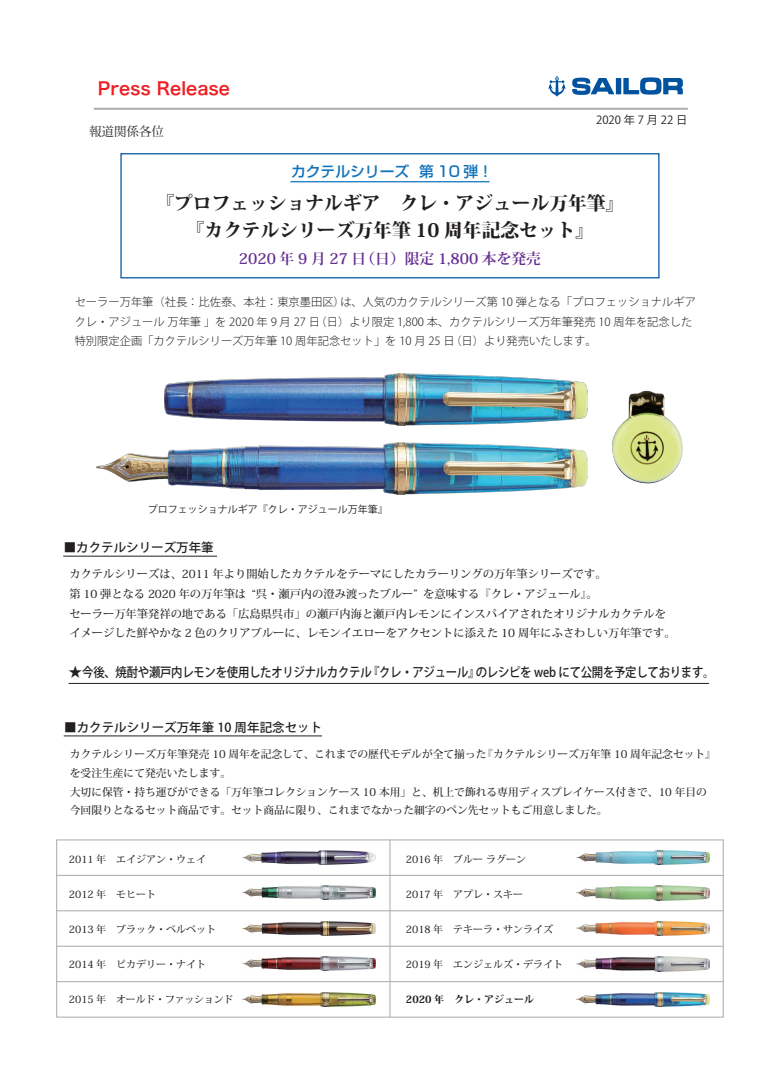
<style>
.page{position:relative;width:780px;height:1088px;background:#fff}
.page>*{position:absolute;margin:0;border:0;box-sizing:border-box;transform-origin:0 0}
.t1{font:800 18.75px/27.5px "Koz Min Pr 6 N";color:#231f20;text-align:center}
.t2{font:17.5px "Hira Kaku Pro N W6";color:#ee1d23}
.t3{font:700 14.75px "Koz Min Pr 6 N";color:#652d91}
.t4{font:500 14.75px "Shin Go Pro";color:#1074bc}
.t5{font:500 13px "Koz Go Pr 6 N";letter-spacing:-.025em;color:#231f20;scale:.87 1}
.t6{font:500 12.5px "Koz Go Pr 6 N";color:#231f20}
.t7{font:12.5px "Koz Min Pr 6 N";color:#231f20}
.t8{font:500 11.25px/19.8px "Koz Min Pr 6 N";color:#231f20}
.t9{font:300 11.25px/19.8px "Koz Go Pr 6 N";color:#231f20}
.t10{font:11.25px "Koz Go Pr 6 N";letter-spacing:.25em;color:#231f20}
.t11{font:500 10.75px/18.8px "Koz Min Pr 6 N";color:#231f20}
.t12{font:500 10px "Koz Min Pr 6 N";color:#231f20}
.t13{font:10px "Koz Go Pr 6 N";color:#231f20}
.t14{font:500 10px "Koz Min Pr 6 N";letter-spacing:-.025em;color:#231f20}
.t15{font:800 10px "Koz Min Pr 6 N";color:#231f20}
.s1{font-weight:400;font-size:13.75px}
</style>
<div class="page">
<svg style="left:548px;top:76px;width:17px;height:21px"></svg>
<div style="left:615px;top:78px;width:6px;height:16px;background:#0153a0"></div>
<svg style="left:623px;top:77px;width:60px;height:18px"></svg>
<svg style="left:572px;top:77px;width:42px;height:18px"></svg>
<hr style="left:94px;top:108px;width:593px;height:2px;background:#a8a9ad">
<div style="left:120px;top:153px;width:539px;height:125px;border:1px solid #0153a0"></div>
<hr style="left:63px;top:556px;width:154px;height:1px;background:#231f20">
<hr style="left:64px;top:735px;width:258px;height:1px;background:#231f20">
<img style="left:612px;top:391px;width:70px;height:92px">
<img style="left:97px;top:443px;width:490px;height:52px">
<img style="left:164px;top:374px;width:423px;height:51px">
<hr style="left:290px;top:181px;width:199px;height:1px;background:#1074bc">
<hr style="left:68px;top:683px;width:641px;height:1px;background:#231f20">
<img style="left:242px;top:851px;width:133px;height:13px">
<img style="left:242px;top:886px;width:133px;height:14px">
<img style="left:242px;top:921px;width:133px;height:14px">
<img style="left:242px;top:957px;width:133px;height:14px">
<img style="left:242px;top:992px;width:133px;height:14px">
<img style="left:576px;top:850px;width:133px;height:15px">
<img style="left:576px;top:886px;width:133px;height:14px">
<img style="left:576px;top:921px;width:133px;height:14px">
<img style="left:576px;top:957px;width:133px;height:14px">
<img style="left:576px;top:992px;width:133px;height:14px">
<div style="left:56px;top:840px;width:667px;height:177px;border:1px solid #a8a9ad"></div>
<hr style="left:57px;top:875px;width:666px;height:1px;background:#a8a9ad">
<hr style="left:57px;top:910px;width:666px;height:1px;background:#a8a9ad">
<hr style="left:57px;top:946px;width:666px;height:1px;background:#a8a9ad">
<hr style="left:57px;top:981px;width:666px;height:1px;background:#a8a9ad">
<hr style="left:390px;top:840px;width:1px;height:177px;background:#a8a9ad">
<h2 class="t2" style="left:98px;top:73px;width:133px">Press Release</h2>
<p class="t7" style="left:89px;top:125px;width:77px">報道関係各位</p>
<h3 class="t4" style="left:291px;top:160px;width:203px">カクテルシリーズ 第 10 弾！</h3>
<p class="t10" style="left:596px;top:114px;width:93px">2020年7月22日</p>
<h1 class="t1" style="left:155px;top:190px;width:470px">『プロフェッショナルギア　クレ・アジュール万年筆』『カクテルシリーズ万年筆 10 周年記念セット』</h1>
<h3 class="t3" style="left:239px;top:250px;width:303px">2020 年 9 月 27 日（日）限定 1,800 本を発売</h3>
<p class="t9" style="left:75px;top:292px;width:622px">セーラー万年筆（社長：比佐泰、本社：東京墨田区）は、人気のカクテルシリーズ第 10 弾となる「プロフェッショナルギアクレ・アジュール 万年筆 」を 2020 年 9 月 27 日（日）より限定 1,800 本、カクテルシリーズ万年筆発売 10 周年を記念した特別限定企画「カクテルシリーズ万年筆 10 周年記念セット」を 10 月 25 日（日）より発売いたします。</p>
<p class="t13" style="left:148px;top:504px;width:241px">プロフェッショナルギア『クレ・アジュール万年筆』</p>
<p class="t6" style="left:64px;top:540px;width:151px">■カクテルシリーズ万年筆</p>
<p class="t8" style="left:69px;top:564px;width:607px">カクテルシリーズは、2011 年より開始したカクテルをテーマにしたカラーリングの万年筆シリーズです。<br>第 10 弾となる 2020 年の万年筆は “呉・瀬戸内の澄み渡ったブルー” を意味する『クレ・アジュール』。<br>セーラー万年筆発祥の地である「広島県呉市」の瀬戸内海と瀬戸内レモンにインスパイアされたオリジナルカクテルをイメージした鮮やかな 2 色のクリアブルーに、レモンイエローをアクセントに添えた 10 周年にふさわしい万年筆です。</p>
<p class="t5" style="left:68px;top:665px;width:744px"><span class="s1">★</span>今後、焼酎や瀬戸内レモンを使用したオリジナルカクテル『クレ・アジュール』のレシピを web にて公開を予定しております。</p>
<p class="t6" style="left:64px;top:720px;width:259px">■カクテルシリーズ万年筆 10 周年記念セット</p>
<p class="t11" style="left:70px;top:745px;width:647px">カクテルシリーズ万年筆発売 10 周年を記念して、これまでの歴代モデルが全て揃った『カクテルシリーズ万年筆 10 周年記念セット』を受注生産にて発売いたします。<br>大切に保管・持ち運びができる「万年筆コレクションケース 10 本用」と、机上で飾れる専用ディスプレイケース付きで、10 年目の今回限りとなるセット商品です。セット商品に限り、これまでなかった細字のペン先セットもご用意しました。</p>
<p class="t12" style="left:69px;top:854px;width:139px">2011 年　エイジアン・ウェイ</p>
<p class="t12" style="left:69px;top:889px;width:89px">2012 年　モヒート</p>
<p class="t12" style="left:69px;top:924px;width:149px">2013 年　ブラック・ベルベット</p>
<p class="t12" style="left:69px;top:959px;width:139px">2014 年　ピカデリー・ナイト</p>
<p class="t14" style="left:69px;top:994px;width:166px">2015 年　オールド・ファッションド</p>
<p class="t12" style="left:406px;top:854px;width:122px">2016 年　ブルー ラグーン</p>
<p class="t12" style="left:406px;top:889px;width:119px">2017 年　アプレ・スキー</p>
<p class="t12" style="left:406px;top:924px;width:149px">2018 年　テキーラ・サンライズ</p>
<p class="t12" style="left:406px;top:959px;width:159px">2019 年　エンジェルズ・デライト</p>
<p class="t15" style="left:406px;top:994px;width:130px">2020 年　クレ・アジュール</p>
</div>
